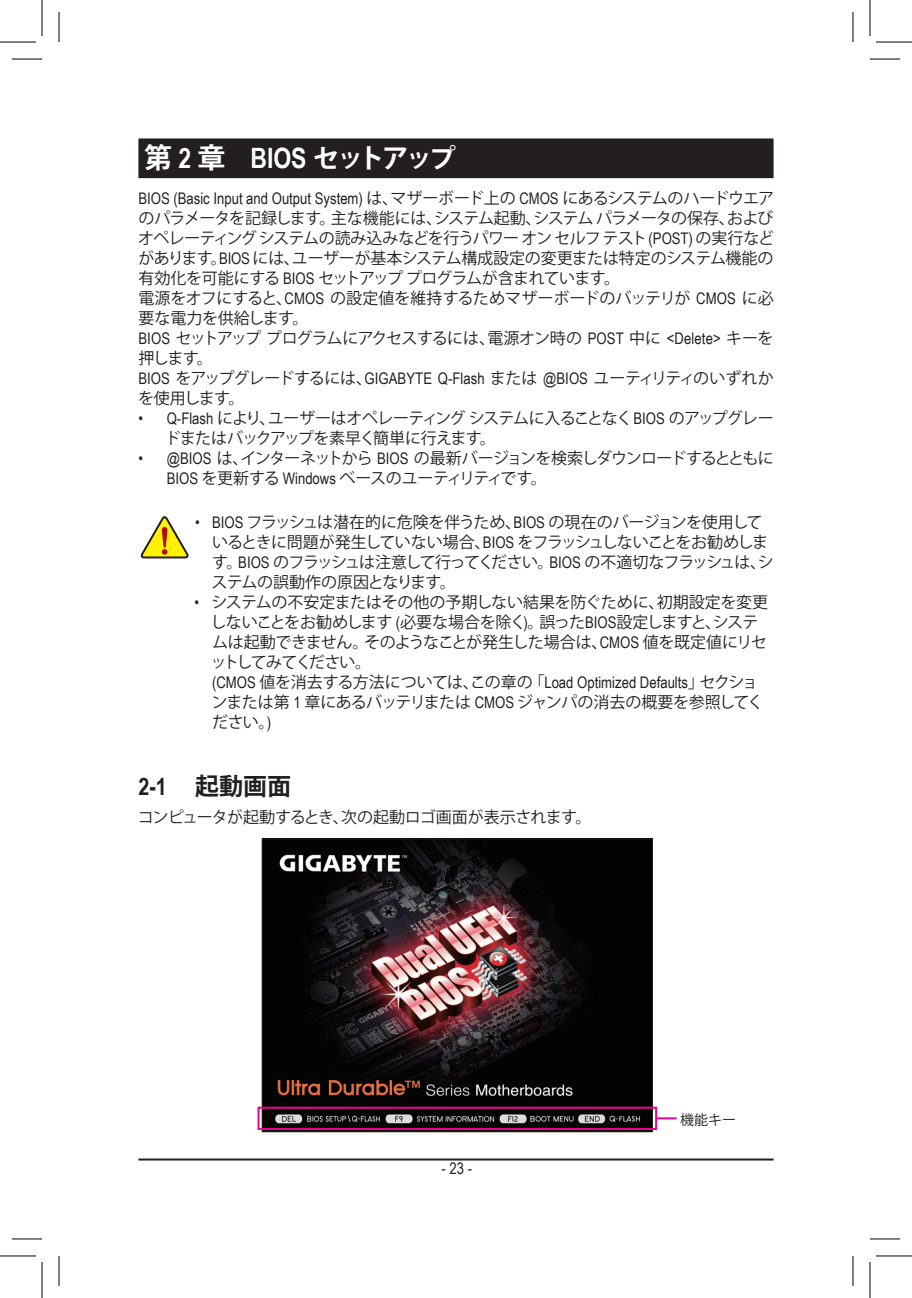
<style>
.page{position:relative;width:912px;height:1298px;background:#fff}
.page>*{position:absolute;margin:0;border:0;box-sizing:border-box;transform-origin:0 0}
.Heading{font:700 26.6px "Koz Go Pro";letter-spacing:-.105em;color:#fff}
.Heading_1{font:700 24px "Koz Go Pro";color:#231f20}
._08pt-body{font:16px/20px "Koz Go Pro";letter-spacing:-.03em;color:#231f20}
._08pt-body_tab3{font:16px/20px "Koz Go Pro";letter-spacing:-.02em;color:#231f20}
._08pt-body_tab5{font:16px/20px "Koz Go Pro";letter-spacing:-.055em;color:#231f20}
._08pt-body_tab3-2{font:16px/20px "Koz Go Pro";letter-spacing:-.04em;color:#231f20}
._08pt-body-2{font:16px/20px "Koz Go Pro";letter-spacing:-.01em;color:#231f20}
._08pt-page_no{font:16px "Arial Narrow";color:#231f20}
._07pt-copyright{font:14px "Koz Go Pro";color:#231f20}
.s1{font-size:28px}
.s2{font-family:"Arial Narrow";font-size:28px}
.s3{font-family:"Arial Narrow"}
</style>
<div class="page">
<hr style="left:138px;top:1158px;width:635px;height:2px;background:#231f20">
<div style="left:139px;top:139px;width:633px;height:38px;background:#231f20"></div>
<div style="left:138px;top:138px;width:635px;height:40px;border:2px solid #231f20"></div>
<svg style="left:141px;top:516px;width:48px;height:43px"></svg>
<img style="left:264px;top:840px;width:387px;height:290px">
<div style="left:262px;top:838px;width:391px;height:294px;border:1px solid #231f20"></div>
<hr style="left:656px;top:1117px;width:20px;height:2px;background:#ed028c">
<div style="left:257px;top:1106px;width:400px;height:23px;border:2px solid #ed028c"></div>
<hr style="left:12px;top:59px;width:30px;height:1px;background:#000">
<hr style="left:870px;top:59px;width:30px;height:1px;background:#000">
<hr style="left:12px;top:1238px;width:30px;height:1px;background:#000">
<hr style="left:870px;top:1238px;width:30px;height:1px;background:#000">
<hr style="left:59px;top:12px;width:1px;height:30px;background:#000">
<hr style="left:59px;top:1255px;width:1px;height:30px;background:#000">
<hr style="left:852px;top:12px;width:1px;height:30px;background:#000">
<hr style="left:852px;top:1255px;width:1px;height:30px;background:#000">
<hr style="left:0;top:42px;width:36px;height:1px;background:#000">
<hr style="left:876px;top:42px;width:36px;height:1px;background:#000">
<hr style="left:0;top:1255px;width:36px;height:1px;background:#000">
<hr style="left:876px;top:1255px;width:36px;height:1px;background:#000">
<hr style="left:42px;top:0;width:1px;height:36px;background:#000">
<hr style="left:42px;top:1261px;width:1px;height:36px;background:#000">
<hr style="left:869px;top:0;width:1px;height:36px;background:#000">
<hr style="left:869px;top:1261px;width:1px;height:36px;background:#000">
<p class="Heading" style="left:144px;top:141px;width:313px"><span class="s1">第</span> <span class="s2">2</span> <span class="s1">章</span> <span class="s2">BIOS</span> セットアップ</p>
<p class="_08pt-body" style="left:138px;top:188px;width:637px;text-align:justify"><span class="s3">BIOS (Basic Input and Output System)</span> は、マザーボード上の <span class="s3">CMOS</span> にあるシステムのハードウエアのパラメータを記録します。主な機能には、システム起動、システムパラメータの保存、およびオペレーティングシステムの読み込みなどを行うパワーオンセルフテスト <span class="s3">(POST)</span> の実行などがあります。<span class="s3">BIOS</span> には、ユーザーが基本システム構成設定の変更または特定のシステム機能の有効化を可能にする <span class="s3">BIOS</span> セットアッププログラムが含まれています。</p>
<p class="_08pt-body-2" style="left:138px;top:288px;width:637px">電源をオフにすると、<span class="s3">CMOS</span> の設定値を維持するためマザーボードのバッテリが <span class="s3">CMOS</span> に必要な電力を供給します。</p>
<p class="_08pt-body" style="left:138px;top:328px;width:637px"><span class="s3">BIOS</span> セットアッププログラムにアクセスするには、電源オン時の <span class="s3">POST</span> 中に <span class="s3">&lt;Delete&gt;</span> キーを押します。</p>
<p class="_08pt-body" style="left:138px;top:368px;width:637px"><span class="s3">BIOS</span> をアップグレードするには、<span class="s3">GIGABYTE Q-Flash</span> または <span class="s3">@BIOS</span> ユーティリティのいずれかを使用します。</p>
<p class="_08pt-body_tab5" style="left:165px;top:408px;width:610px;text-indent:-26px"><span class="s3">• Q-Flash</span> により、ユーザーはオペレーティングシステムに入ることなく <span class="s3">BIOS</span> のアップグレードまたはバックアップを素早く簡単に行えます。</p>
<p class="_08pt-body_tab5" style="left:167px;top:448px;width:608px;text-indent:-28px"><span class="s3">• @BIOS</span> は、インターネットから <span class="s3">BIOS</span> の最新バージョンを検索しダウンロードするとともに<br><span class="s3">BIOS</span> を更新する <span class="s3">Windows</span> ベースのユーティリティです。</p>
<p class="_08pt-body_tab3-2" style="left:211px;top:512px;width:564px;text-indent:-16px"><span class="s3">• BIOS</span> フラッシュは潜在的に危険を伴うため、<span class="s3">BIOS</span> の現在のバージョンを使用しているときに問題が発生していない場合、<span class="s3">BIOS</span> をフラッシュしないことをお勧めします。<span class="s3">BIOS</span> のフラッシュは注意して行ってください。<span class="s3">BIOS</span> の不適切なフラッシュは、システムの誤動作の原因となります。</p>
<p class="_08pt-body_tab3" style="left:210px;top:592px;width:559px;text-indent:-16px"><span class="s3">•</span> システムの不安定またはその他の予期しない結果を防ぐために、初期設定を変更しないことをお勧めします <span class="s3">(</span>必要な場合を除く<span class="s3">)</span>。誤った<span class="s3">BIOS</span>設定しますと、システムは起動できません。そのようなことが発生した場合は、<span class="s3">CMOS</span> 値を既定値にリセットしてみてください。<br><span class="s3">(CMOS</span> 値を消去する方法については、この章の「<span class="s3">Load Optimized Defaults</span>」セクションまたは第 <span class="s3">1</span> 章にあるバッテリまたは <span class="s3">CMOS</span> ジャンパの消去の概要を参照してください。<span class="s3">)</span></p>
<p class="Heading_1" style="left:138px;top:770px;width:154px"><span class="s3">2-1</span> 起動画面</p>
<p class="_08pt-body" style="left:138px;top:807px;width:455px">コンピュータが起動するとき、次の起動ロゴ画面が表示されます。</p>
<p class="_08pt-page_no" style="left:441px;top:1156px;width:32px">- 23 -</p>
<p class="_07pt-copyright" style="left:680px;top:1110px;width:57px">機能キー</p>
</div>
